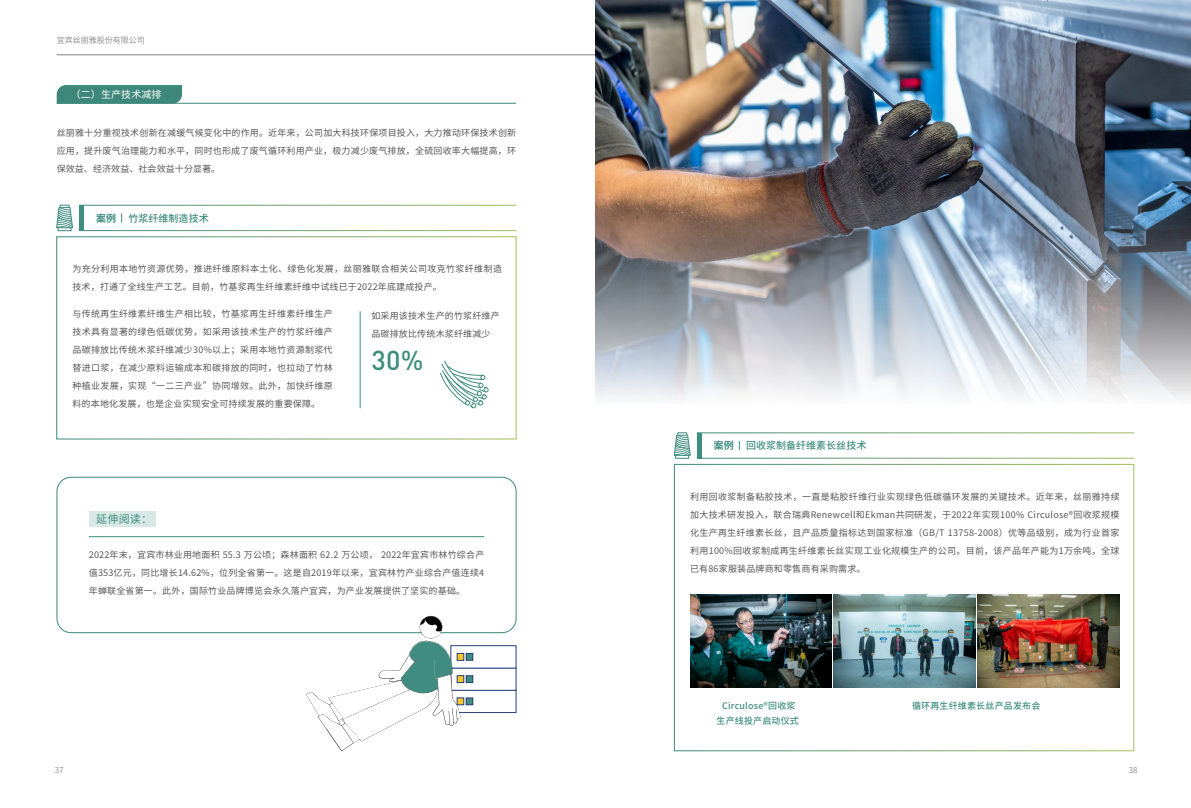
<style>
.page{position:relative;width:1191px;height:808px;background:#fff}
.page>*{position:absolute;margin:0;border:0;box-sizing:border-box;transform-origin:0 0}
.t1{font:500 27px "DIN Pro";color:#3f8d7f}
.t2{font:11px "Source Han Sans CN";color:#3f8d7f}
.t3{font:500 10px "Source Han Sans CN";color:#3f8d7f}
.t4{font:10px "Source Han Sans CN";letter-spacing:.01em;color:#fff}
.t5{font:9px/18px "Source Han Sans CN";letter-spacing:.02em;color:#595757;text-align:justify}
.t6{font:9px/18px "Source Han Sans CN";letter-spacing:.04em;color:#595757}
.t7{font:500 9px/15.3px "Source Han Sans CN";letter-spacing:.02em;color:#3f8d7f;text-align:center}
.t8{font:8px "Source Han Sans CN";color:#878787}
.t9{font:8px "Source Han Sans CN";color:#898989}
.s1{font-weight:700}
</style>
<div class="page">
<hr style="left:57px;top:55px;width:1077px;height:1px;background:#808080">
<hr style="left:57px;top:103px;width:459px;height:1px;background:#3d887b">
<svg style="left:57px;top:85px;width:125px;height:19px;background:#408a7d"></svg>
<div style="left:56px;top:236px;width:460px;height:203px;border:1px solid #fff"></div>
<div style="left:79px;top:205px;width:438px;height:26px;border:1px solid #fff"></div>
<hr style="left:80px;top:205px;width:4px;height:26px;background:#3f8d7f">
<div style="left:58px;top:227px;width:14px;height:4px;border:1px solid #3f8d7f"></div>
<svg style="left:56px;top:204px;width:17px;height:25px"></svg>
<hr style="left:360px;top:311px;width:1px;height:97px;background:#3f8d7f">
<svg style="left:440px;top:360px;width:48px;height:48px"></svg>
<div style="left:89px;top:511px;width:66px;height:16px;background:#d8e8e6"></div>
<hr style="left:89px;top:536px;width:395px;height:1px;background:#3f8d7f">
<div style="left:57px;top:477px;width:459px;height:156px;border:1px solid #3d887b;border-radius:14px"></div>
<img style="left:690px;top:594px;width:141px;height:93px">
<img style="left:834px;top:594px;width:141px;height:93px">
<img style="left:977px;top:594px;width:142px;height:93px">
<div style="left:674px;top:464px;width:460px;height:287px;border:1px solid #fff"></div>
<div style="left:697px;top:432px;width:437px;height:27px;border:1px solid #fff"></div>
<hr style="left:697px;top:433px;width:4px;height:25px;background:#3f8d7f">
<div style="left:675px;top:455px;width:14px;height:4px;border:1px solid #3f8d7f"></div>
<svg style="left:673px;top:432px;width:18px;height:24px"></svg>
<div style="left:451px;top:690px;width:65px;height:23px;background:#fff;border:1px solid #264080"></div>
<div style="left:457px;top:698px;width:7px;height:7px;background:#fac724"></div>
<div style="left:451px;top:668px;width:65px;height:22px;background:#fff;border:1px solid #264080"></div>
<div style="left:457px;top:675px;width:7px;height:8px;background:#fac724;border:1px solid #264080"></div>
<div style="left:451px;top:645px;width:65px;height:23px;background:#fff;border:1px solid #264080"></div>
<div style="left:457px;top:653px;width:7px;height:7px;background:#fac724;border:1px solid #264080"></div>
<svg style="left:466px;top:653px;width:7px;height:52px"></svg>
<svg style="left:306px;top:615px;width:154px;height:136px"></svg>
<img style="left:595px;top:0;width:596px;height:400px">
<p class="t8" style="left:57px;top:35px;width:89px">宜宾丝丽雅股份有限公司</p>
<p class="t4" style="left:71px;top:89px;width:92px">（二）生产技术减排</p>
<p class="t5" style="left:57px;top:124px;width:461px">丝丽雅十分重视技术创新在减缓气候变化中的作用。近年来，公司加大科技环保项目投入，大力推动环保技术创新应用，提升废气治理能力和水平，同时也形成了废气循环利用产业，极力减少废气排放，全硫回收率大幅提高，环保效益、经济效益、社会效益十分显著。</p>
<p class="t3" style="left:96px;top:212px;width:114px"><span class="s1">案例</span> 竹浆纤维制造技术</p>
<p class="t6" style="left:72px;top:260px;width:431px">为充分利用本地竹资源优势，推进纤维原料本土化、绿色化发展，丝丽雅联合相关公司攻克竹浆纤维制造技术，打通了全线生产工艺。目前，竹基浆再生纤维素纤维中试线已于2022年底建成投产。</p>
<p class="t5" style="left:72px;top:305px;width:262px">与传统再生纤维素纤维生产相比较，竹基浆再生纤维素纤维生产技术具有显著的绿色低碳优势，如采用该技术生产的竹浆纤维产品碳排放比传统木浆纤维减少30%以上；采用本地竹资源制浆代替进口浆，在减少原料运输成本和碳排放的同时，也拉动了竹林种植业发展，实现“一二三产业”协同增效。此外，加快纤维原料的本地化发展，也是企业实现安全可持续发展的重要保障。</p>
<p class="t5" style="left:371px;top:307px;width:130px">如采用该技术生产的竹浆纤维产品碳排放比传统木浆纤维减少</p>
<h1 class="t1" style="left:371px;top:342px;width:54px">30%</h1>
<p class="t2" style="left:96px;top:513px;width:57px">延伸阅读：</p>
<p class="t5" style="left:89px;top:546px;width:397px">2022年末，宜宾市林业用地面积 55.3 万公顷；森林面积 62.2 万公顷， 2022年宜宾市林竹综合产值353亿元，同比增长14.62%，位列全省第一。这是自2019年以来，宜宾林竹产业综合产值连续4年蝉联全省第一。此外，国际竹业品牌博览会永久落户宜宾，为产业发展提供了坚实的基础。</p>
<p class="t3" style="left:714px;top:440px;width:154px"><span class="s1">案例</span> 回收浆制备纤维素长丝技术</p>
<p class="t5" style="left:690px;top:488px;width:431px">利用回收浆制备粘胶技术，一直是粘胶纤维行业实现绿色低碳循环发展的关键技术。近年来，丝丽雅持续加大技术研发投入，联合瑞典Renewcell和Ekman共同研发，于2022年实现100% Circulose®回收浆规模化生产再生纤维素长丝，且产品质量指标达到国家标准（GB/T 13758-2008）优等品级别，成为行业首家利用100%回收浆制成再生纤维素长丝实现工业化规模生产的公司。目前，该产品年产能为1万余吨，全球已有86家服装品牌商和零售商有采购需求。</p>
<p class="t7" style="left:716px;top:698px;width:84px">Circulose®回收浆生产线投产启动仪式</p>
<p class="t7" style="left:912px;top:698px;width:130px">循环再生纤维素长丝产品发布会</p>
<p class="t9" style="left:55px;top:765px;width:10px">37</p>
<p class="t9" style="left:1128px;top:765px;width:10px">38</p>
</div>
